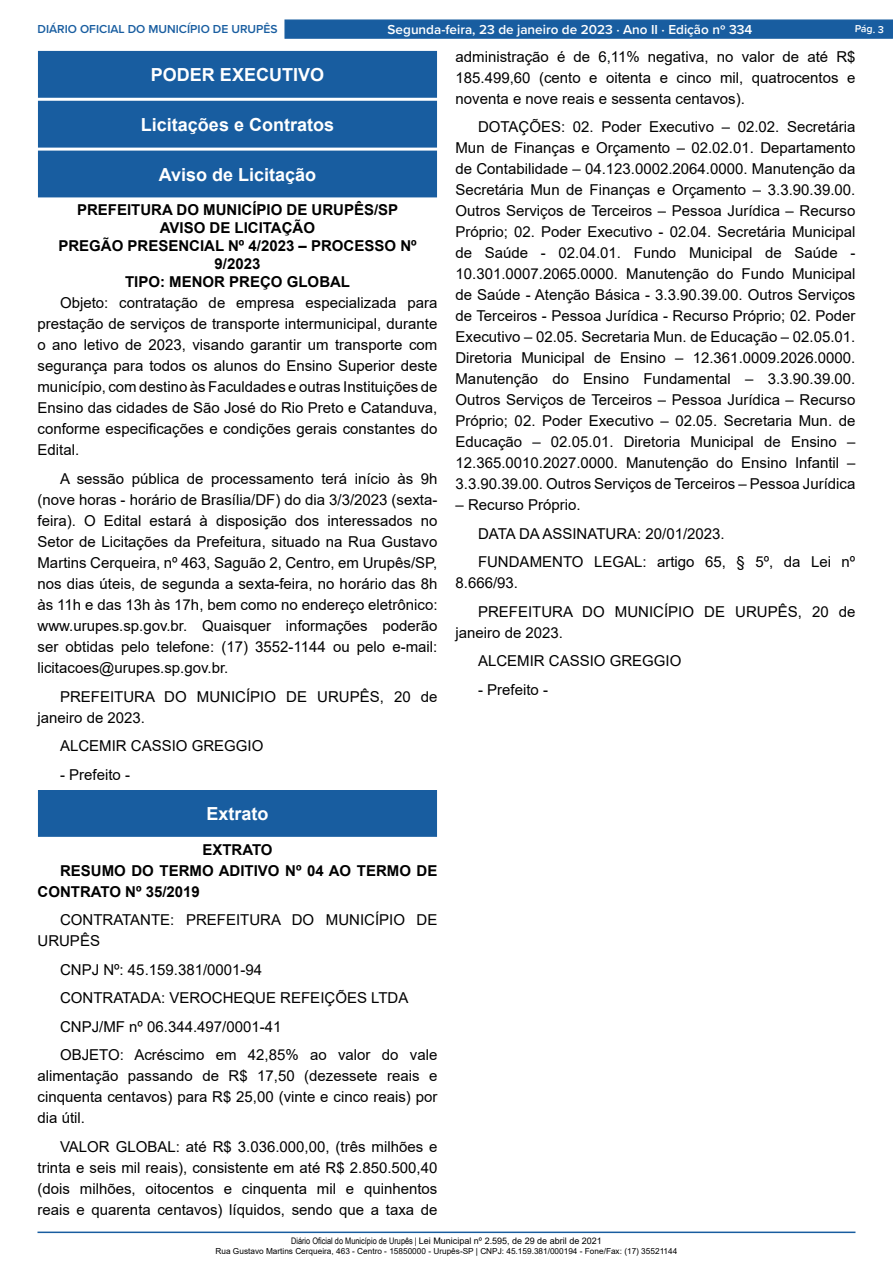
<style>
.page{position:relative;width:893px;height:1263px;background:#fff}
.page>*{position:absolute;margin:0;border:0;box-sizing:border-box;transform-origin:0 0}
.t1{font:700 18px "Arial";color:#fff}
._2_-_Corpo{font:15px/21px "Arial";color:#000;text-align:justify}
._1_-_Cabeçalho{font:700 15px/18px "Arial";color:#000;text-align:center}
._6_-_Corpo_Negrito{font:700 15px/21px "Arial";color:#000}
.t2{font:600 13.5px "Proxima Nova";color:#fff}
.t3{font:600 12px "Proxima Nova";color:#185da0}
.t4{font:600 10.5px "Proxima Nova";color:#fff}
.t5{font:9px "Arial";color:#000}
.t6{font:8.25px "Arial";color:#000}
.s1{font-family:"Arial Narrow"}
</style>
<div class="page">
<hr style="left:38px;top:1231px;width:817px;height:2px;background:#185da0">
<div style="left:284px;top:19px;width:609px;height:20px;background:#185da0;border:1px solid #185da0"></div>
<div style="left:39px;top:51px;width:397px;height:46px;background:#185da0"></div>
<div style="left:38px;top:51px;width:399px;height:47px;border:1px solid #185da0"></div>
<div style="left:39px;top:101px;width:397px;height:46px;background:#185da0"></div>
<div style="left:38px;top:101px;width:399px;height:47px;border:1px solid #185da0"></div>
<div style="left:39px;top:151px;width:397px;height:46px;background:#185da0"></div>
<div style="left:39px;top:790px;width:397px;height:46px;background:#185da0"></div>
<div style="left:38px;top:790px;width:399px;height:47px;border:1px solid #185da0"></div>
<p class="t3" style="left:38px;top:20px;width:242px">DIÁRIO OFICIAL DO MUNICÍPIO DE URUPÊS</p>
<p class="t2" style="left:388px;top:19px;width:366px">Segunda-feira, 23 de janeiro de 2023 ⋅ Ano II ⋅ Edição nº 334</p>
<p class="t4" style="left:855px;top:21px;width:31px;rotate:2deg">Pág. 3</p>
<p class="t1" style="left:151px;top:62px;width:175px">PODER EXECUTIVO</p>
<p class="t1" style="left:141px;top:112px;width:195px">Licitações e Contratos</p>
<p class="t1" style="left:159px;top:162px;width:159px">Aviso de Licitação</p>
<p class="_1_-_Cabeçalho" style="left:77px;top:201px;width:323px">PREFEITURA DO MUNICÍPIO DE URUPÊS/SP</p>
<p class="_1_-_Cabeçalho" style="left:160px;top:219px;width:157px">AVISO DE LICITAÇÃO</p>
<p class="_1_-_Cabeçalho" style="left:58px;top:237px;width:360px">PREGÃO PRESENCIAL Nº 4/2023 – PROCESSO Nº<br>9/2023</p>
<p class="_1_-_Cabeçalho" style="left:125px;top:273px;width:227px">TIPO: MENOR PREÇO GLOBAL</p>
<p class="_2_-_Corpo" style="left:38px;top:293px;width:401px;text-indent:22px">Objeto: contratação de empresa especializada para prestação de serviços de transporte intermunicipal, durante o ano letivo de 2023, visando garantir um transporte com segurança para todos os alunos do Ensino Superior deste município, com destino às Faculdades e outras Instituições de Ensino das cidades de São José do Rio Preto e Catanduva, conforme especificações e condições gerais constantes do Edital.</p>
<p class="_2_-_Corpo" style="left:38px;top:468px;width:401px;text-indent:22px">A sessão pública de processamento terá início às 9h (nove horas - horário de Brasília/DF) do dia 3/3/2023 (sexta&shy;feira). O Edital estará à disposição dos interessados no Setor de Licitações da Prefeitura, situado na Rua Gustavo Martins Cerqueira, nº 463, Saguão 2, Centro, em Urupês/SP, nos dias úteis, de segunda a sexta-feira, no horário das 8h às 11h e das 13h às 17h, bem como no endereço eletrônico: www.urupes.sp.gov.br. Quaisquer informações poderão ser obtidas pelo telefone: (17) 3552-1144 ou pelo e-mail: licitacoes@urupes.sp.gov.br.</p>
<p class="_2_-_Corpo" style="left:38px;top:686px;width:401px;text-indent:22px">PREFEITURA DO MUNICÍPIO DE URUPÊS, 20 de janeiro de 2023.</p>
<p class="_2_-_Corpo" style="left:60px;top:735px;width:205px">ALCEMIR CASSIO GREGGIO</p>
<p class="_2_-_Corpo" style="left:60px;top:764px;width:72px">- Prefeito -</p>
<p class="t1" style="left:206px;top:801px;width:64px">Extrato</p>
<p class="_1_-_Cabeçalho" style="left:202px;top:841px;width:72px">EXTRATO</p>
<p class="_6_-_Corpo_Negrito" style="left:38px;top:860px;width:401px;text-indent:22px">RESUMO DO TERMO ADITIVO Nº 04 AO TERMO DE<br>CONTRATO Nº 35/2019</p>
<p class="_2_-_Corpo" style="left:38px;top:909px;width:401px;text-indent:22px">CONTRATANTE: PREFEITURA DO MUNICÍPIO DE<br>URUPÊS</p>
<p class="_2_-_Corpo" style="left:60px;top:959px;width:204px">CNPJ Nº: 45.159.381/0001-94</p>
<p class="_2_-_Corpo" style="left:60px;top:987px;width:350px">CONTRATADA: VEROCHEQUE REFEIÇÕES LTDA</p>
<p class="_2_-_Corpo" style="left:60px;top:1016px;width:223px">CNPJ/MF nº 06.344.497/0001-41</p>
<p class="_2_-_Corpo" style="left:38px;top:1044px;width:401px;text-indent:22px">OBJETO: Acréscimo em 42,85% ao valor do vale alimentação passando de R$ 17,50 (dezessete reais e cinquenta centavos) para R$ 25,00 (vinte e cinco reais) por dia útil.</p>
<p class="_2_-_Corpo" style="left:38px;top:1136px;width:401px;text-indent:22px">VALOR GLOBAL: até R$ 3.036.000,00, (três milhões e trinta e seis mil reais), consistente em até R$ 2.850.500,40 (dois milhões, oitocentos e cinquenta mil e quinhentos reais e quarenta centavos) líquidos, sendo que a taxa de</p>
<p class="_2_-_Corpo" style="left:455px;top:46px;width:401px">administração é de 6,11% negativa, no valor de até R$ 185.499,60 (cento e oitenta e cinco mil, quatrocentos e noventa e nove reais e sessenta centavos).</p>
<p class="_2_-_Corpo" style="left:455px;top:116px;width:401px;text-indent:22px">DOTAÇÕES: 02. Poder Executivo – 02.02. Secretária Mun de Finanças e Orçamento – 02.02.01. Departamento de Contabilidade – 04.123.0002.2064.0000. Manutenção da Secretária Mun de Finanças e Orçamento – 3.3.90.39.00.<br>Outros Serviços de Terceiros – Pessoa Jurídica – Recurso Próprio; 02. Poder Executivo - 02.04. Secretária Municipal de Saúde - 02.04.01. Fundo Municipal de Saúde - 10.301.0007.2065.0000. Manutenção do Fundo Municipal de Saúde - Atenção Básica - 3.3.90.39.00. Outros Serviços de Terceiros - Pessoa Jurídica - Recurso Próprio; 02. Poder Executivo – 02.05. Secretaria Mun. de Educação – 02.05.01.<br>Diretoria Municipal de Ensino – 12.361.0009.2026.0000.<br>Manutenção do Ensino Fundamental – 3.3.90.39.00.<br>Outros Serviços de Terceiros – Pessoa Jurídica – Recurso Próprio; 02. Poder Executivo – 02.05. Secretaria Mun. de Educação – 02.05.01. Diretoria Municipal de Ensino – 12.365.0010.2027.0000. Manutenção do Ensino Infantil – 3.3.90.39.00. Outros Serviços de Terceiros – Pessoa Jurídica</p>
<p class="_2_-_Corpo" style="left:455px;top:494px;width:127px">– Recurso Próprio.</p>
<p class="_2_-_Corpo" style="left:478px;top:523px;width:248px">DATA DA ASSINATURA: 20/01/2023.</p>
<p class="_2_-_Corpo" style="left:455px;top:551px;width:401px;text-indent:22px">FUNDAMENTO LEGAL: artigo 65, § 5º, da Lei nº<br>8.666/93.</p>
<p class="_2_-_Corpo" style="left:455px;top:601px;width:401px;text-indent:22px">PREFEITURA DO MUNICÍPIO DE URUPÊS, 20 de janeiro de 2023.</p>
<p class="_2_-_Corpo" style="left:478px;top:650px;width:205px">ALCEMIR CASSIO GREGGIO</p>
<p class="_2_-_Corpo" style="left:478px;top:679px;width:72px">- Prefeito -</p>
<p class="t5" style="left:291px;top:1235px;width:312px"><span class="s1">Diário Oficial do Município de Urupês |</span> Lei Municipal nº 2.595, de 29 de abril de 2021</p>
<p class="t6" style="left:216px;top:1245px;width:463px">Rua Gustavo Martins Cerqueira, 463 - Centro - 15850000 - Urupês-SP | CNPJ: 45.159.381/000194 - Fone/Fax: (17) 35521144</p>
</div>
